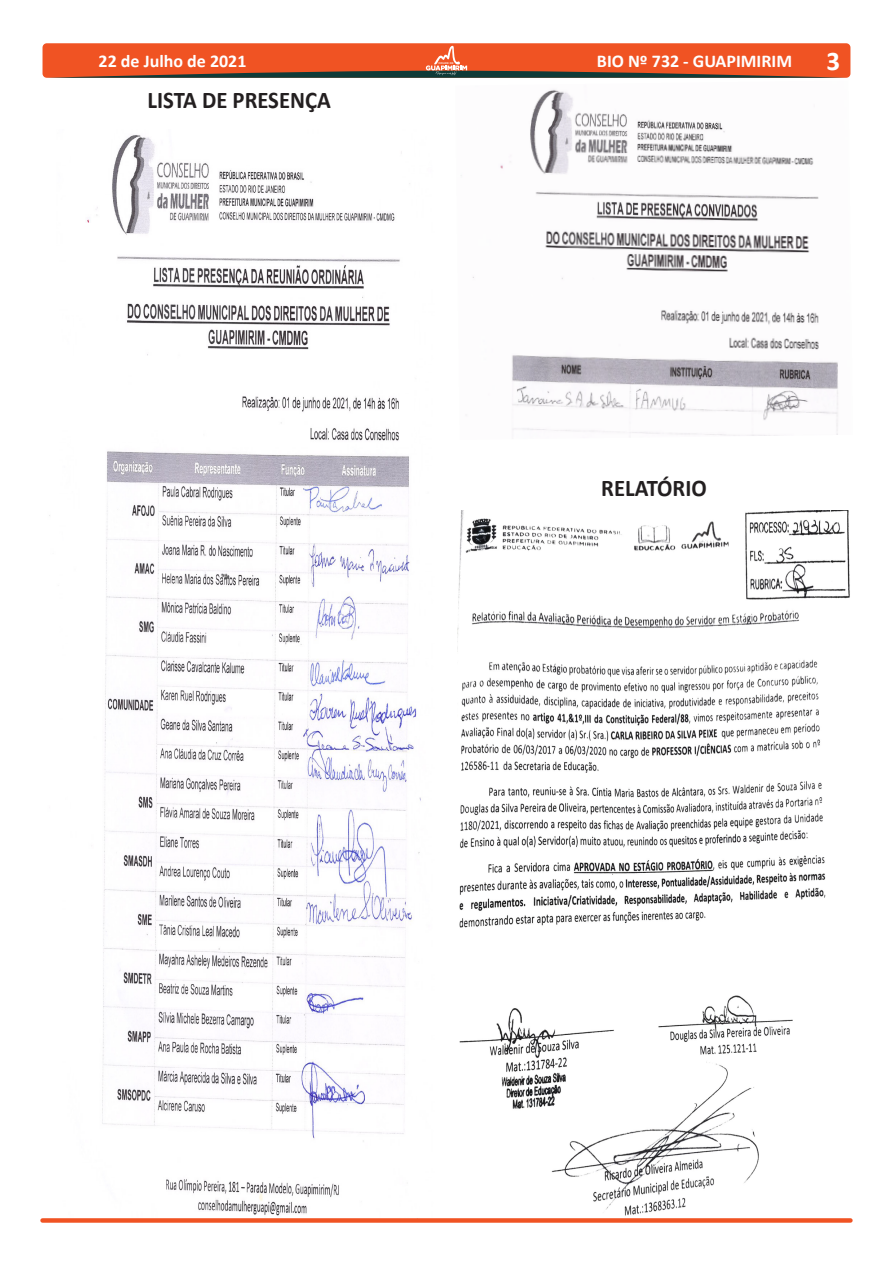
<style>
.page{position:relative;width:893px;height:1263px;background:#fff}
.page>*{position:absolute;margin:0;border:0;box-sizing:border-box;transform-origin:0 0}
.t1{font:700 27px "Calibri";color:#fff}
.t2{font:700 24px "Calibri";color:#231f20;scale:.95 1}
.t3{font:700 18px "Calibri";color:#fff}
.t4{font:500 2.55px "Gotham";color:#fff}
</style>
<div class="page">
<img style="left:49px;top:135px;width:372px;height:1081px">
<img style="left:461px;top:89px;width:377px;height:347px">
<img style="left:457px;top:510px;width:393px;height:706px">
<div style="left:43px;top:43px;width:807px;height:35px;background:#f05323;border-radius:4px"></div>
<svg style="left:46px;top:46px;width:800px;height:32px"></svg>
<div style="left:43px;top:1218px;width:807px;height:5px;background:#f05323"></div>
<p class="t3" style="left:99px;top:48px;width:149px">22 de Julho de 2021</p>
<p class="t4" style="left:438px;top:62px;width:17px">CIDADE DE</p>
<p class="t3" style="left:597px;top:48px;width:197px">BIO Nº 732 - GUAPIMIRIM</p>
<h1 class="t1" style="left:826px;top:42px;width:15px">3</h1>
<p class="t2" style="left:148px;top:83px;width:194px">LISTA DE PRESENÇA</p>
<p class="t2" style="left:601px;top:471px;width:113px">RELATÓRIO</p>
</div>
